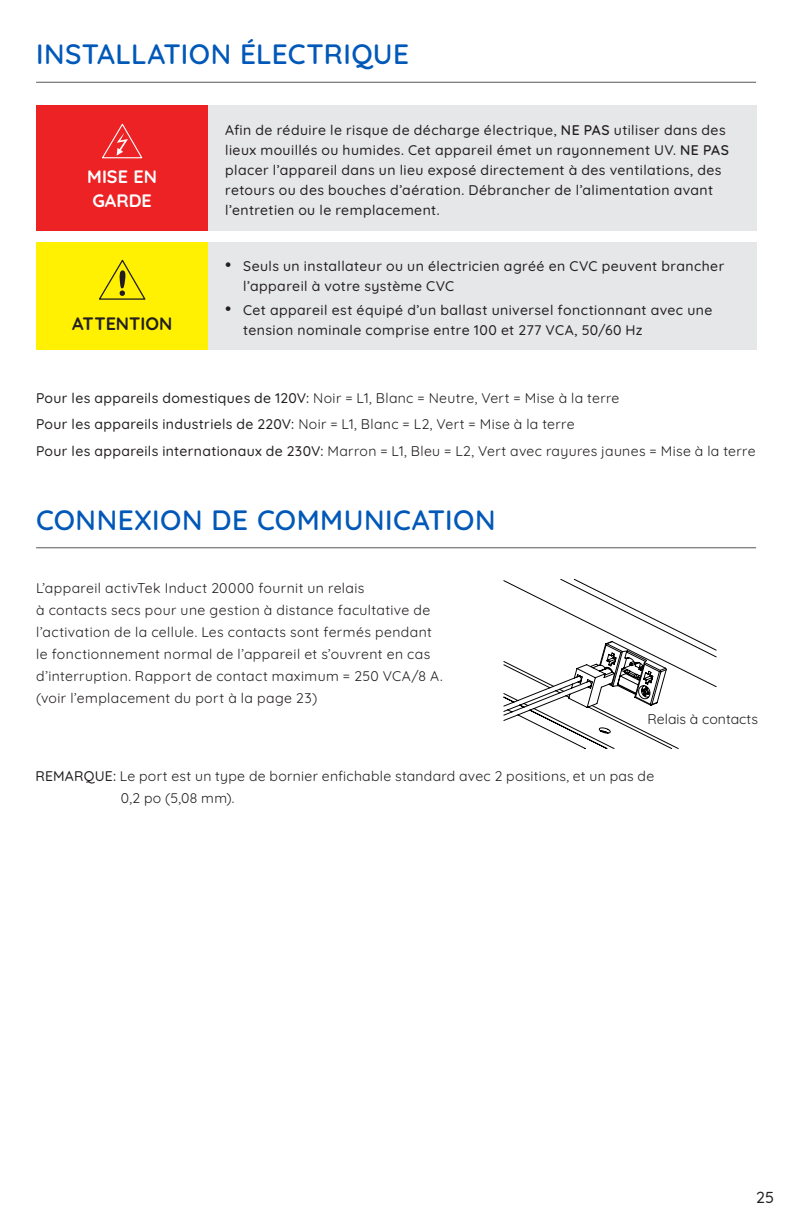
<style>
.page{position:relative;width:792px;height:1224px;background:#fff}
.page>*{position:absolute;margin:0;border:0;box-sizing:border-box;transform-origin:0 0}
.t1{font:600 28px "Quicksand";letter-spacing:.02em;color:#0058b8}
.t2{font:700 18px/24px "Quicksand";color:#fff}
.t3{font:700 18px "Quicksand";color:#231f20}
.t4{font:500 16px "Quicksand";color:#231f20}
.t5{font:14px/22px "Quicksand";letter-spacing:.025em;color:#231f20}
.t6{font:500 14px/20px "Quicksand";letter-spacing:.03em;color:#231f20}
.t7{font:14px "Quicksand";color:#231f20}
.s1{font-weight:600}
.s2{font-weight:400;font-size:18px}
.s3{font-weight:500}
</style>
<div class="page">
<hr style="left:36px;top:82px;width:720px;height:1px;background:#54575a">
<svg style="left:504px;top:579px;width:212px;height:170px"></svg>
<hr style="left:36px;top:547px;width:720px;height:1px;background:#54575a">
<div style="left:36px;top:242px;width:172px;height:108px;background:#fff101"></div>
<div style="left:208px;top:242px;width:549px;height:108px;background:#e6e7e9"></div>
<svg style="left:99px;top:259px;width:47px;height:41px"></svg>
<div style="left:36px;top:105px;width:172px;height:126px;background:#ed2224"></div>
<div style="left:208px;top:105px;width:549px;height:126px;background:#e6e7e9"></div>
<svg style="left:102px;top:123px;width:41px;height:36px"></svg>
<h1 class="t1" style="left:36px;top:32px;width:375px">INSTALLATION ÉLECTRIQUE</h1>
<p class="t2" style="left:87px;top:163px;width:71px">MISE EN<br>GARDE</p>
<p class="t3" style="left:72px;top:309px;width:102px">ATTENTION</p>
<p class="t6" style="left:225px;top:118px;width:505px">Afin de réduire le risque de décharge électrique, <span class="s1">NE PAS</span> utiliser dans des lieux mouillés ou humides. Cet appareil émet un rayonnement UV. <span class="s1">NE PAS </span>placer l’appareil dans un lieu exposé directement à des ventilations, des retours ou des bouches d’aération. Débrancher de l’alimentation avant l’entretien ou le remplacement.</p>
<p class="t6" style="left:243px;top:255px;width:483px;text-indent:-18px"><span class="s2">•</span> Seuls un installateur ou un électricien agréé en CVC peuvent brancher l’appareil à votre système CVC</p>
<p class="t6" style="left:243px;top:299px;width:471px;text-indent:-18px"><span class="s2">•</span> Cet appareil est équipé d’un ballast universel fonctionnant avec une tension nominale comprise entre 100 et 277 VCA, 50/60 Hz</p>
<p class="t5" style="left:36px;top:383px;width:721px;line-height:26.4px"><span class="s3">Pour les appareils domestiques de 120V:</span> Noir = L1, Blanc = Neutre, Vert = Mise à la terre<br><span class="s3">Pour les appareils industriels de 220V:</span> Noir = L1, Blanc = L2, Vert = Mise à la terre<br><span class="s3">Pour les appareils internationaux de 230V:</span> Marron = L1, Bleu = L2, Vert avec rayures jaunes = Mise à la terre</p>
<h1 class="t1" style="left:36px;top:498px;width:461px">CONNEXION DE COMMUNICATION</h1>
<p class="t5" style="left:36px;top:576px;width:408px">L’appareil activTek Induct 20000 fournit un relais<br>à contacts secs pour une gestion à distance facultative de l’activation de la cellule. Les contacts sont fermés pendant le fonctionnement normal de l’appareil et s’ouvrent en cas d’interruption. Rapport de contact maximum = 250 VCA/8 A. (voir l’emplacement du port à la page 23)</p>
<p class="t7" style="left:648px;top:708px;width:112px">Relais à contacts</p>
<p class="t5" style="left:121px;top:763px;width:535px;text-indent:-85px"><span class="s3">REMARQUE:</span> Le port est un type de bornier enfichable standard avec 2 positions, et un pas de<br>0,2 po (5,08 mm).</p>
<p class="t4" style="left:756px;top:1185px;width:19px">25</p>
</div>
